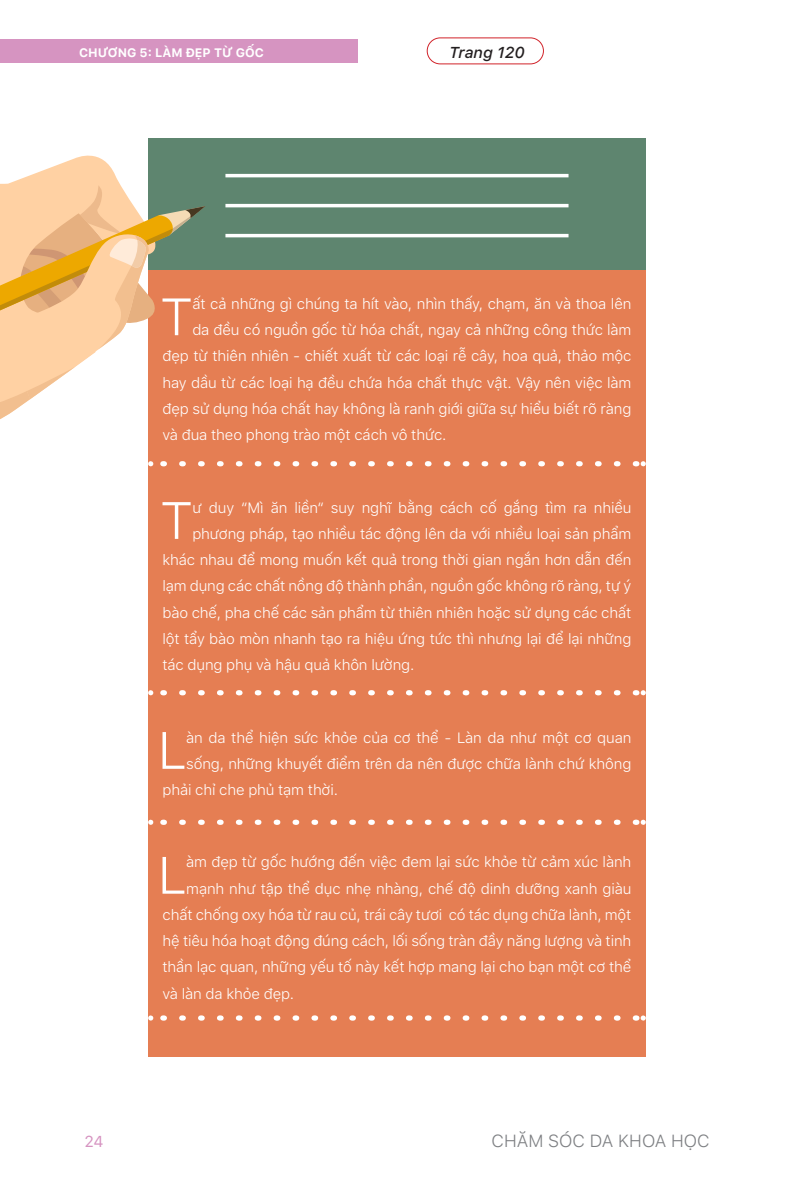
<style>
.page{position:relative;width:794px;height:1191px;background:#fff}
.page>*{position:absolute;margin:0;border:0;box-sizing:border-box;transform-origin:0 0}
.t1{font:300 52.15px "SFUI Text";color:#fff}
.t2{font:300 17.5px "SFUI Text";color:#7e8083}
.t3{font:italic 500 15.75px "SFUI Text";color:#231f20}
.t4{font:15.75px "SFUI Text";color:#d694c1}
.t5{font:300 14.88px "SFUI Text";letter-spacing:-.01em;color:#fff}
.t6{font:700 12.25px "SFUI Text";color:#fff}
</style>
<div class="page">
<div style="left:0;top:40px;width:357px;height:23px;background:#d694c1"></div>
<div style="left:427px;top:37px;width:117px;height:27px;border:1px solid #d1232a;border-radius:13px"></div>
<div style="left:148px;top:138px;width:498px;height:918px;background:#e57e53"></div>
<div style="left:148px;top:138px;width:498px;height:132px;background:#5e856f"></div>
<hr style="left:225px;top:174px;width:343px;height:3px;background:#fff">
<svg style="left:163px;top:690px;width:474px;height:5px"></svg>
<svg style="left:163px;top:819px;width:474px;height:6px"></svg>
<svg style="left:163px;top:1015px;width:474px;height:5px"></svg>
<svg style="left:0;top:155px;width:121px;height:30px;fill:#ffd1a3"></svg>
<svg style="left:0;top:185px;width:637px;height:282px"></svg>
<p class="t6" style="left:79px;top:44px;width:186px">CHƯƠNG 5: LÀM ĐẸP TỪ GỐC</p>
<p class="t3" style="left:449px;top:41px;width:77px">Trang 120</p>
<p class="t1" style="left:160px;top:281px;width:34px">T</p>
<p class="t5" style="left:192px;top:293px;width:440px">ất cả những gì chúng ta hít vào, nhìn thấy, chạm, ăn và thoa lên</p>
<p class="t5" style="left:192px;top:320px;width:440px">da đều có nguồn gốc từ hóa chất, ngay cả những công thức làm</p>
<p class="t5" style="left:162px;top:346px;width:470px">đẹp từ thiên nhiên - chiết xuất từ các loại rễ cây, hoa quả, thảo mộc</p>
<p class="t5" style="left:162px;top:372px;width:470px">hay dầu từ các loại hạ đều chứa hóa chất thực vật. Vậy nên việc làm</p>
<p class="t5" style="left:162px;top:398px;width:470px">đẹp sử dụng hóa chất hay không là ranh giới giữa sự hiểu biết rõ ràng</p>
<p class="t5" style="left:162px;top:425px;width:285px">và đua theo phong trào một cách vô thức.</p>
<p class="t1" style="left:160px;top:484px;width:34px">T</p>
<p class="t5" style="left:192px;top:497px;width:440px">ư duy “Mì ăn liền“ suy nghĩ bằng cách cố gắng tìm ra nhiều</p>
<p class="t5" style="left:192px;top:523px;width:440px">phương pháp, tạo nhiều tác động lên da với nhiều loại sản phẩm</p>
<p class="t5" style="left:162px;top:549px;width:470px">khác nhau để mong muốn kết quả trong thời gian ngắn hơn dẫn đến</p>
<p class="t5" style="left:162px;top:576px;width:470px">lạm dụng các chất nồng độ thành phần, nguồn gốc không rõ ràng, tự ý</p>
<p class="t5" style="left:162px;top:602px;width:470px">bào chế, pha chế các sản phẩm từ thiên nhiên hoặc sử dụng các chất</p>
<p class="t5" style="left:162px;top:628px;width:470px">lột tẩy bào mòn nhanh tạo ra hiệu ứng tức thì nhưng lại để lại những</p>
<p class="t5" style="left:162px;top:654px;width:253px">tác dụng phụ và hậu quả khôn lường.</p>
<p class="t1" style="left:158px;top:714px;width:30px">L</p>
<p class="t5" style="left:186px;top:727px;width:446px">àn da thể hiện sức khỏe của cơ thể - Làn da như một cơ quan</p>
<p class="t5" style="left:186px;top:753px;width:446px">sống, những khuyết điểm trên da nên được chữa lành chứ không</p>
<p class="t5" style="left:162px;top:779px;width:177px">phải chỉ che phủ tạm thời.</p>
<p class="t1" style="left:158px;top:839px;width:30px">L</p>
<p class="t5" style="left:186px;top:852px;width:446px">àm đẹp từ gốc hướng đến việc đem lại sức khỏe từ cảm xúc lành</p>
<p class="t5" style="left:186px;top:878px;width:446px">mạnh như tập thể dục nhẹ nhàng, chế độ dinh dưỡng xanh giàu</p>
<p class="t5" style="left:162px;top:904px;width:470px">chất chống oxy hóa từ rau củ, trái cây tươi có tác dụng chữa lành, một</p>
<p class="t5" style="left:162px;top:930px;width:470px">hệ tiêu hóa hoạt động đúng cách, lối sống tràn đầy năng lượng và tinh</p>
<p class="t5" style="left:162px;top:957px;width:470px">thần lạc quan, những yếu tố này kết hợp mang lại cho bạn một cơ thể</p>
<p class="t5" style="left:162px;top:983px;width:133px">và làn da khỏe đẹp.</p>
<p class="t4" style="left:84px;top:1130px;width:21px">24</p>
<p class="t2" style="left:491px;top:1128px;width:219px">CHĂM SÓC DA KHOA HỌC</p>
</div>
